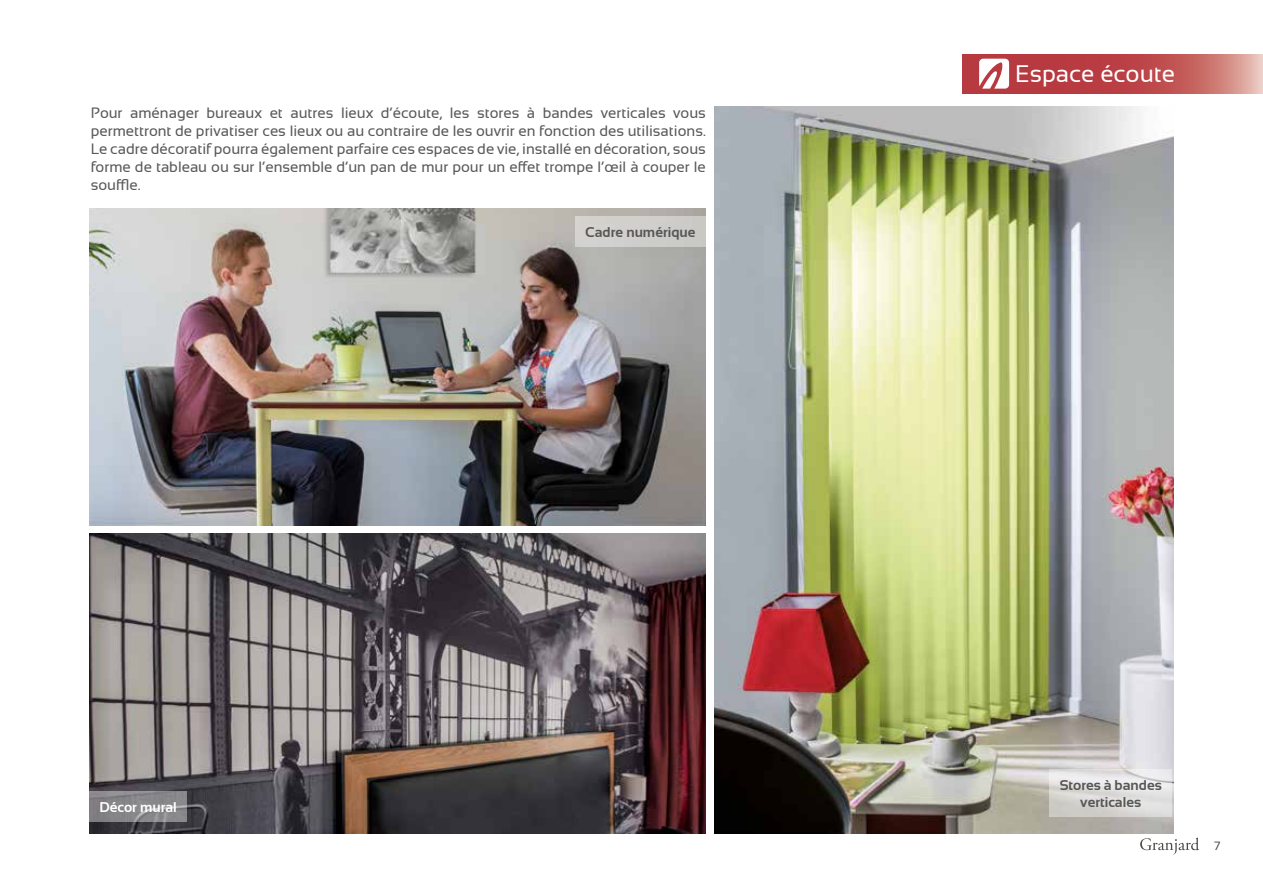
<style>
.page{position:relative;width:1263px;height:893px;background:#fff}
.page>*{position:absolute;margin:0;border:0;box-sizing:border-box;transform-origin:0 0}
.t1{font:24px "Sansation";color:#fff}
.t2{font:15px/18px "Sansation";color:#575756;text-align:justify}
.t3{font:700 14.1px/17px "Sansation";color:#575756;text-align:center}
.t4{font:700 14.1px "Sansation";color:#fff}
.t5{font:12px "Sansation";color:#4a4a49}
</style>
<div class="page">
<svg style="left:1140px;top:837px;width:59px;height:18px"></svg>
<img style="left:89px;top:208px;width:617px;height:317px">
<img style="left:714px;top:106px;width:460px;height:727px">
<svg style="left:962px;top:54px;width:301px;height:40px"></svg>
<svg style="left:979px;top:59px;width:30px;height:30px"></svg>
<svg style="left:1050px;top:770px;width:122px;height:47px"></svg>
<img style="left:89px;top:534px;width:617px;height:299px">
<div style="left:575px;top:216px;width:131px;height:31px;background:#d1cecc"></div>
<svg style="left:89px;top:791px;width:98px;height:31px;fill:#87868a"></svg>
<p class="t2" style="left:91px;top:104px;width:617px">Pour aménager bureaux et autres lieux d’écoute, les stores à bandes verticales vous permettront de privatiser ces lieux ou au contraire de les ouvrir en fonction des utilisations.<br>Le cadre décoratif pourra également parfaire ces espaces de vie, installé en décoration, sous forme de tableau ou sur l’ensemble d’un pan de mur pour un effet trompe l’œil à couper le souffle.</p>
<p class="t4" style="left:99px;top:799px;width:79px">Décor mural</p>
<p class="t3" style="left:585px;top:223px;width:112px">Cadre numérique</p>
<h1 class="t1" style="left:1015px;top:60px;width:161px">Espace écoute</h1>
<p class="t3" style="left:1060px;top:777px;width:104px">Stores à bandes verticales</p>
<p class="t5" style="left:1214px;top:839px;width:8px">7</p>
</div>
